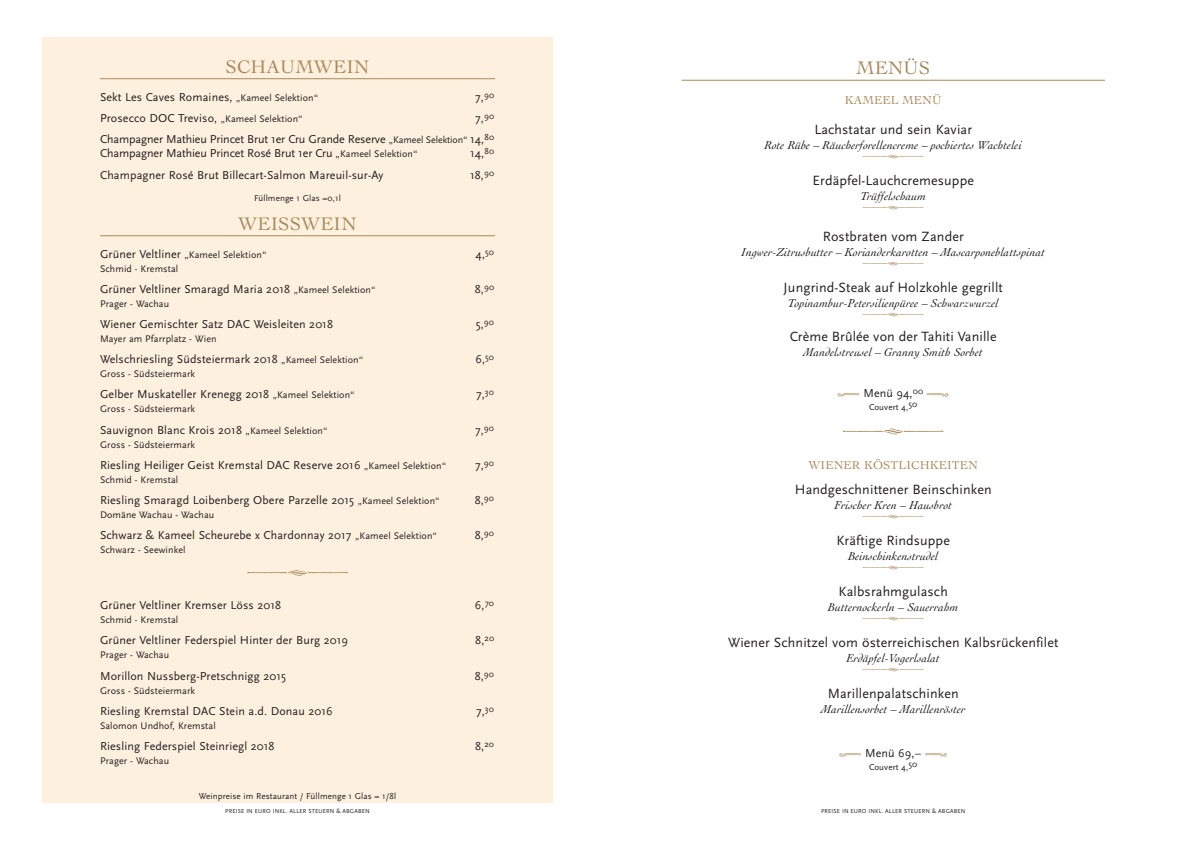
<style>
.page{position:relative;width:1191px;height:842px;background:#fff}
.page>*{position:absolute;margin:0;border:0;box-sizing:border-box;transform-origin:0 0}
.t1{font:19px "Cochin";letter-spacing:.01em;color:#a88a5b}
.t2{font:14px "Scala Sans";letter-spacing:.01em;color:#231f20}
.t3{font:12px "Scala Sans";letter-spacing:.01em;color:#231f20}
.t4{font:italic 12px "Cochin";letter-spacing:.01em;color:#231f20}
.t5{font:12px/21.2px "Scala Sans";letter-spacing:-.01em;color:#231f20;text-align:right}
.t6{font:12px "Cochin";letter-spacing:.01em;color:#a88a5b}
.t7{font:10px "Scala Sans";letter-spacing:.01em;color:#231f20}
.t8{font:9px "Scala Sans";letter-spacing:.01em;color:#231f20}
.t9{font:6px "Scala Sans";letter-spacing:.025em;color:#231f20}
.s1{font-size:10px}
.s2{font-size:12px}
</style>
<div class="page">
<hr style="left:681px;top:80px;width:424px;height:1px;background:#a88a5b">
<div style="left:42px;top:37px;width:511px;height:765px;background:#fef0de"></div>
<hr style="left:100px;top:78px;width:395px;height:1px;background:#a88a5b">
<hr style="left:100px;top:235px;width:395px;height:1px;background:#a88a5b">
<h1 class="t1" style="left:225px;top:54px;width:145px">SCHAUMWEIN</h1>
<p class="t3" style="left:100px;top:90px;width:219px">Sekt Les Caves Romaines, <span class="s1">„Kameel Selektion“</span></p>
<p class="t3" style="left:475px;top:90px;width:20px">7,<sup>90</sup></p>
<p class="t3" style="left:100px;top:111px;width:204px">Prosecco DOC Treviso, <span class="s1">„Kameel Selektion“</span></p>
<p class="t5" style="left:100px;top:107px;width:396px">7,<sup>90<br></sup>Champagner Mathieu Princet Brut 1er Cru Grande Reserve <span class="s1">„Kameel Selektion“</span> 14,<sup>80</sup></p>
<p class="t5" style="left:100px;top:143px;width:319px">Champagner Mathieu Princet Rosé Brut 1er Cru <span class="s1">„Kameel Selektion“</span></p>
<p class="t3" style="left:470px;top:147px;width:26px">14,<sup>80</sup></p>
<p class="t3" style="left:100px;top:169px;width:285px">Champagner Rosé Brut Billecart-Salmon Mareuil-sur-Ay</p>
<p class="t3" style="left:470px;top:169px;width:26px">18,<sup>90</sup></p>
<p class="t8" style="left:254px;top:193px;width:88px">Füllmenge 1 Glas =0,1l</p>
<h1 class="t1" style="left:238px;top:211px;width:120px">WEISSWEIN</h1>
<p class="t7" style="left:100px;top:249px;width:168px"><span class="s2">Grüner Veltliner</span> „Kameel Selektion“</p>
<p class="t3" style="left:475px;top:247px;width:20px">4,<sup>50</sup></p>
<p class="t7" style="left:100px;top:263px;width:80px">Schmid - Kremstal</p>
<p class="t3" style="left:100px;top:282px;width:277px">Grüner Veltliner Smaragd Maria 2018 <span class="s1">„Kameel Selektion“</span></p>
<p class="t3" style="left:475px;top:282px;width:21px">8,<sup>90</sup></p>
<p class="t7" style="left:100px;top:298px;width:71px">Prager - Wachau</p>
<p class="t3" style="left:100px;top:318px;width:235px">Wiener Gemischter Satz DAC Weisleiten 2018</p>
<p class="t3" style="left:476px;top:318px;width:20px">5,<sup>90</sup></p>
<p class="t7" style="left:100px;top:333px;width:118px">Mayer am Pfarrplatz - Wien</p>
<p class="t3" style="left:100px;top:353px;width:265px">Welschriesling Südsteiermark 2018 <span class="s1">„Kameel Selektion“</span></p>
<p class="t3" style="left:475px;top:353px;width:20px">6,<sup>50</sup></p>
<p class="t7" style="left:100px;top:368px;width:97px">Gross - Südsteiermark</p>
<p class="t3" style="left:100px;top:388px;width:256px">Gelber Muskateller Krenegg 2018 <span class="s1">„Kameel Selektion“</span></p>
<p class="t3" style="left:476px;top:388px;width:19px">7,<sup>30</sup></p>
<p class="t7" style="left:100px;top:404px;width:97px">Gross - Südsteiermark</p>
<p class="t3" style="left:100px;top:423px;width:229px">Sauvignon Blanc Krois 2018 <span class="s1">„Kameel Selektion“</span></p>
<p class="t3" style="left:475px;top:423px;width:20px">7,<sup>90</sup></p>
<p class="t7" style="left:100px;top:439px;width:97px">Gross - Südsteiermark</p>
<p class="t3" style="left:100px;top:458px;width:347px">Riesling Heiliger Geist Kremstal DAC Reserve 2016 <span class="s1">„Kameel Selektion“</span></p>
<p class="t3" style="left:475px;top:458px;width:20px">7,<sup>90</sup></p>
<p class="t7" style="left:100px;top:474px;width:80px">Schmid - Kremstal</p>
<p class="t3" style="left:100px;top:494px;width:341px">Riesling Smaragd Loibenberg Obere Parzelle 2015 <span class="s1">„Kameel Selektion“</span></p>
<p class="t3" style="left:475px;top:494px;width:21px">8,<sup>90</sup></p>
<p class="t7" style="left:100px;top:509px;width:116px">Domäne Wachau - Wachau</p>
<p class="t3" style="left:100px;top:529px;width:338px">Schwarz &amp; Kameel Scheurebe x Chardonnay 2017 <span class="s1">„Kameel Selektion“</span></p>
<p class="t3" style="left:475px;top:529px;width:21px">8,<sup>90</sup></p>
<p class="t7" style="left:100px;top:544px;width:87px">Schwarz - Seewinkel</p>
<h1 class="t1" style="left:856px;top:55px;width:75px">MENÜS</h1>
<p class="t6" style="left:845px;top:92px;width:98px">KAMEEL MENÜ</p>
<p class="t2" style="left:814px;top:122px;width:159px">Lachstatar und sein Kaviar</p>
<p class="t4" style="left:764px;top:137px;width:259px">Rote Rübe – Räucherforellencreme – pochiertes Wachtelei</p>
<p class="t2" style="left:812px;top:173px;width:163px">Erdäpfel-Lauchcremesuppe</p>
<p class="t4" style="left:860px;top:188px;width:67px">Trüffelschaum</p>
<p class="t2" style="left:822px;top:229px;width:143px">Rostbraten vom Zander</p>
<p class="t4" style="left:741px;top:244px;width:305px">Ingwer-Zitrusbutter – Korianderkarotten – Mascarponeblattspinat</p>
<p class="t2" style="left:783px;top:280px;width:221px">Jungrind-Steak auf Holzkohle gegrillt</p>
<p class="t4" style="left:788px;top:295px;width:212px">Topinambur-Petersilienpüree – Schwarzwurzel</p>
<p class="t2" style="left:789px;top:329px;width:208px">Crème Brûlée von der Tahiti Vanille</p>
<p class="t4" style="left:803px;top:344px;width:181px">Mandelstreusel – Granny Smith Sorbet</p>
<p class="t3" style="left:863px;top:386px;width:61px">Menü 94,<sup>00</sup></p>
<p class="t8" style="left:869px;top:402px;width:50px">Couvert 4,50</p>
<p class="t6" style="left:808px;top:457px;width:171px">WIENER KÖSTLICHKEITEN</p>
<p class="t2" style="left:794px;top:482px;width:198px">Handgeschnittener Beinschinken</p>
<p class="t4" style="left:834px;top:497px;width:119px">Frischer Kren – Hausbrot</p>
<p class="t2" style="left:836px;top:533px;width:115px">Kräftige Rindsuppe</p>
<p class="t4" style="left:848px;top:548px;width:92px">Beinschinkenstrudel</p>
<p class="t2" style="left:838px;top:584px;width:111px">Kalbsrahmgulasch</p>
<p class="t3" style="left:100px;top:599px;width:183px">Grüner Veltliner Kremser Löss 2018</p>
<p class="t3" style="left:475px;top:599px;width:21px">6,<sup>70</sup></p>
<p class="t7" style="left:100px;top:614px;width:80px">Schmid - Kremstal</p>
<p class="t3" style="left:100px;top:634px;width:250px">Grüner Veltliner Federspiel Hinter der Burg 2019</p>
<p class="t3" style="left:475px;top:634px;width:20px">8,<sup>20</sup></p>
<p class="t7" style="left:100px;top:650px;width:71px">Prager - Wachau</p>
<p class="t3" style="left:100px;top:669px;width:188px">Morillon Nussberg-Pretschnigg 2015</p>
<p class="t3" style="left:475px;top:669px;width:21px">8,<sup>90</sup></p>
<p class="t7" style="left:100px;top:685px;width:97px">Gross - Südsteiermark</p>
<p class="t3" style="left:100px;top:704px;width:234px">Riesling Kremstal DAC Stein a.d. Donau 2016</p>
<p class="t3" style="left:476px;top:704px;width:19px">7,<sup>30</sup></p>
<p class="t7" style="left:100px;top:720px;width:117px">Salomon Undhof, Kremstal</p>
<p class="t3" style="left:100px;top:740px;width:176px">Riesling Federspiel Steinriegl 2018</p>
<p class="t3" style="left:475px;top:740px;width:20px">8,<sup>20</sup></p>
<p class="t7" style="left:100px;top:755px;width:71px">Prager - Wachau</p>
<p class="t8" style="left:199px;top:791px;width:199px">Weinpreise im Restaurant / Füllmenge 1 Glas = 1/8l</p>
<p class="t9" style="left:225px;top:808px;width:146px">PREISE IN EURO INKL. ALLER STEUERN &amp; ABGABEN</p>
<p class="t9" style="left:821px;top:808px;width:146px">PREISE IN EURO INKL. ALLER STEUERN &amp; ABGABEN</p>
<p class="t4" style="left:828px;top:599px;width:132px">Butternockerln – Sauerrahm</p>
<p class="t2" style="left:728px;top:635px;width:332px">Wiener Schnitzel vom österreichischen Kalbsrückenfilet</p>
<p class="t4" style="left:846px;top:650px;width:95px">Erdäpfel-Vogerlsalat</p>
<p class="t2" style="left:827px;top:686px;width:133px">Marillenpalatschinken</p>
<p class="t4" style="left:821px;top:701px;width:146px">Marillensorbet – Marillenröster</p>
<p class="t3" style="left:865px;top:746px;width:58px">Menü 69,–</p>
<p class="t8" style="left:869px;top:762px;width:31px">Couvert</p>
<p class="t8" style="left:901px;top:761px;width:18px">4,50</p>
</div>
